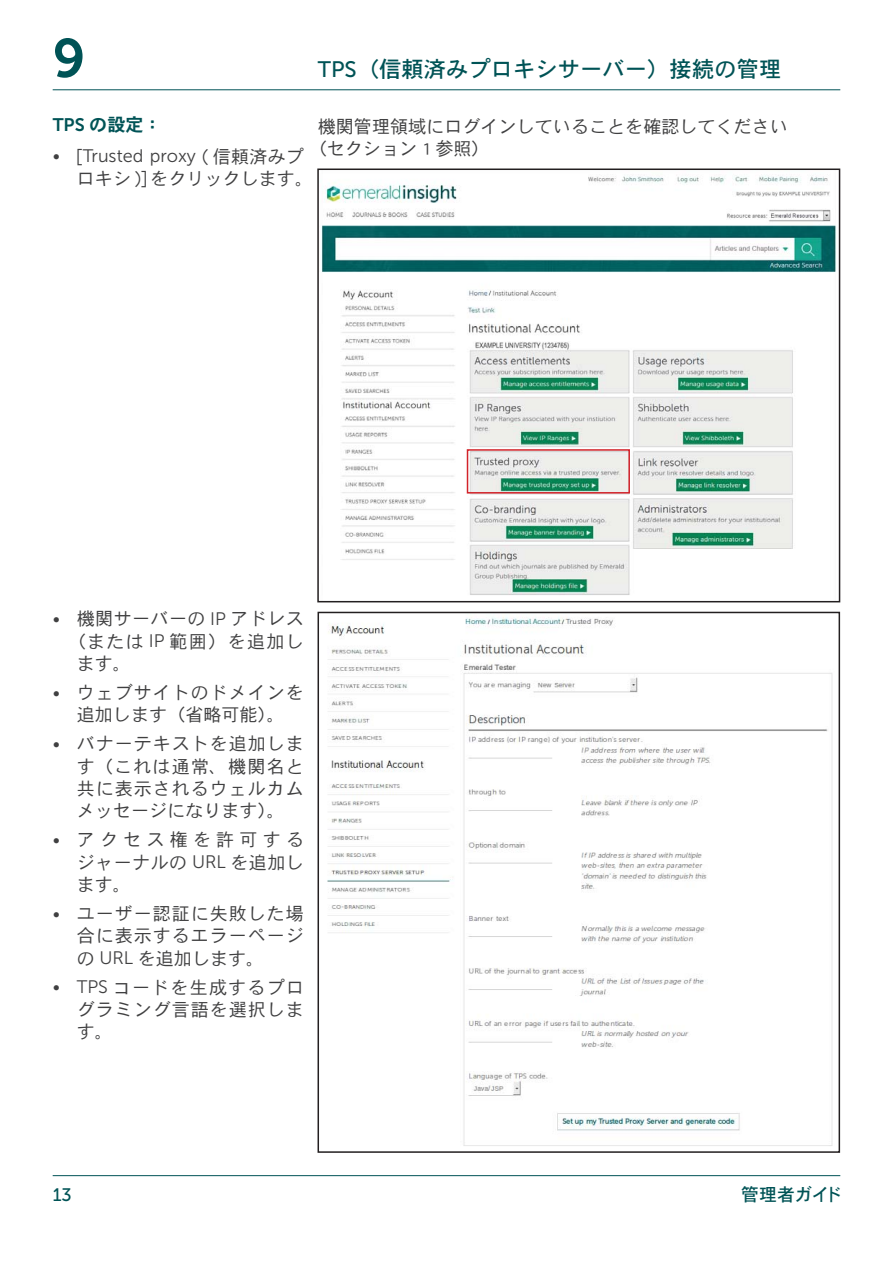
<style>
.page{position:relative;width:893px;height:1263px;background:#fff}
.page>*{position:absolute;margin:0;border:0;box-sizing:border-box;transform-origin:0 0}
.t1{font:54.15px "Museo Sans 700";color:#005356}
.t2{font:22.35px "DFHS Gothic Std W5 90 pv RKSJ H";color:#005356}
.t3{font:18.15px/22.4px "DFHS Gothic Std W3 90 pv RKSJ H";letter-spacing:.05em;color:#404041;text-align:justify}
.t4{font:18.15px/22.4px "DFHS Gothic Std W3 90 pv RKSJ H";color:#404041}
.t5{font:18.15px "Museo Sans 300";color:#404041}
.t6{font:18.15px "DFHS Gothic Std W3 90 pv RKSJ H";letter-spacing:.02em;color:#404041}
.t7{font:18.15px "DFHS Gothic Std W3 90 pv RKSJ H";letter-spacing:.07em;color:#404041}
.t8{font:18.15px "DFHS Gothic Std W7 90 pv RKSJ H";color:#005356}
.t9{font:18px "DFHS Gothic Std W5 90 pv RKSJ H";letter-spacing:-.02em;color:#005356}
.t10{font:18px "Museo Sans 500";color:#005356}
.s1{font-family:"Museo Sans 700"}
.s2{font-family:"DFHS Gothic Std W3 90 pv RKSJ H"}
.s3{font-family:"Museo Sans 500"}
.s4{font-family:"Museo Sans 300"}
</style>
<div class="page">
<hr style="left:53px;top:1175px;width:787px;height:1px;background:#005356">
<hr style="left:53px;top:90px;width:787px;height:1px;background:#005356">
<img style="left:327px;top:617px;width:506px;height:529px">
<div style="left:317px;top:612px;width:523px;height:541px;border:2px solid #231f20"></div>
<img style="left:321px;top:175px;width:515px;height:420px">
<div style="left:317px;top:169px;width:523px;height:433px;border:2px solid #231f20"></div>
<div style="left:467px;top:449px;width:163px;height:45px;border:2px solid #d2232a"></div>
<h1 class="t1" style="left:53px;top:39px;width:34px">9</h1>
<p class="t8" style="left:53px;top:118px;width:110px"><span class="s1">TPS</span> の設定：</p>
<p class="t5" style="left:53px;top:150px;width:253px">• <span class="s2">[</span>Trusted proxy <span class="s2">( 信頼済みプ</span></p>
<p class="t4" style="left:77px;top:169px;width:238px">ロキシ )] をクリックします。</p>
<p class="t2" style="left:318px;top:60px;width:465px"><span class="s3">TPS</span>（信頼済みプロキシサーバー）接続の管理</p>
<p class="t4" style="left:309px;top:117px;width:481px;text-indent:9px">機関管理領域にログインしていることを確認してください（セクション 1 参照）</p>
<p class="t6" style="left:53px;top:612px;width:253px"><span class="s4">•</span> 機関サーバーの <span class="s4">IP</span> アドレス</p>
<p class="t7" style="left:68px;top:634px;width:238px">（または <span class="s4">IP</span> 範囲）を追加し</p>
<p class="t3" style="left:77px;top:654px;width:56px">ます。</p>
<p class="t3" style="left:53px;top:683px;width:253px;text-align:center"><span class="s4">•</span> ウェブサイトのドメインを追加します（省略可能）。</p>
<p class="t3" style="left:77px;top:735px;width:229px;text-indent:-24px"><span class="s4">•</span> バナーテキストを追加します（これは通常、機関名と共に表示されるウェルカムメッセージになります）。</p>
<p class="t3" style="left:77px;top:831px;width:229px;text-indent:-24px"><span class="s4">•</span> アクセス権を許可するジャーナルの <span class="s4">URL</span> を追加します。</p>
<p class="t3" style="left:77px;top:904px;width:229px;text-indent:-24px"><span class="s4">•</span> ユーザー認証に失敗した場合に表示するエラーページの <span class="s4">URL</span> を追加します。</p>
<p class="t3" style="left:77px;top:978px;width:229px;text-indent:-24px"><span class="s4">• TPS</span> コードを生成するプログラミング言語を選択します。</p>
<p class="t10" style="left:53px;top:1188px;width:21px">13</p>
<p class="t9" style="left:741px;top:1188px;width:103px">管理者ガイド</p>
</div>
